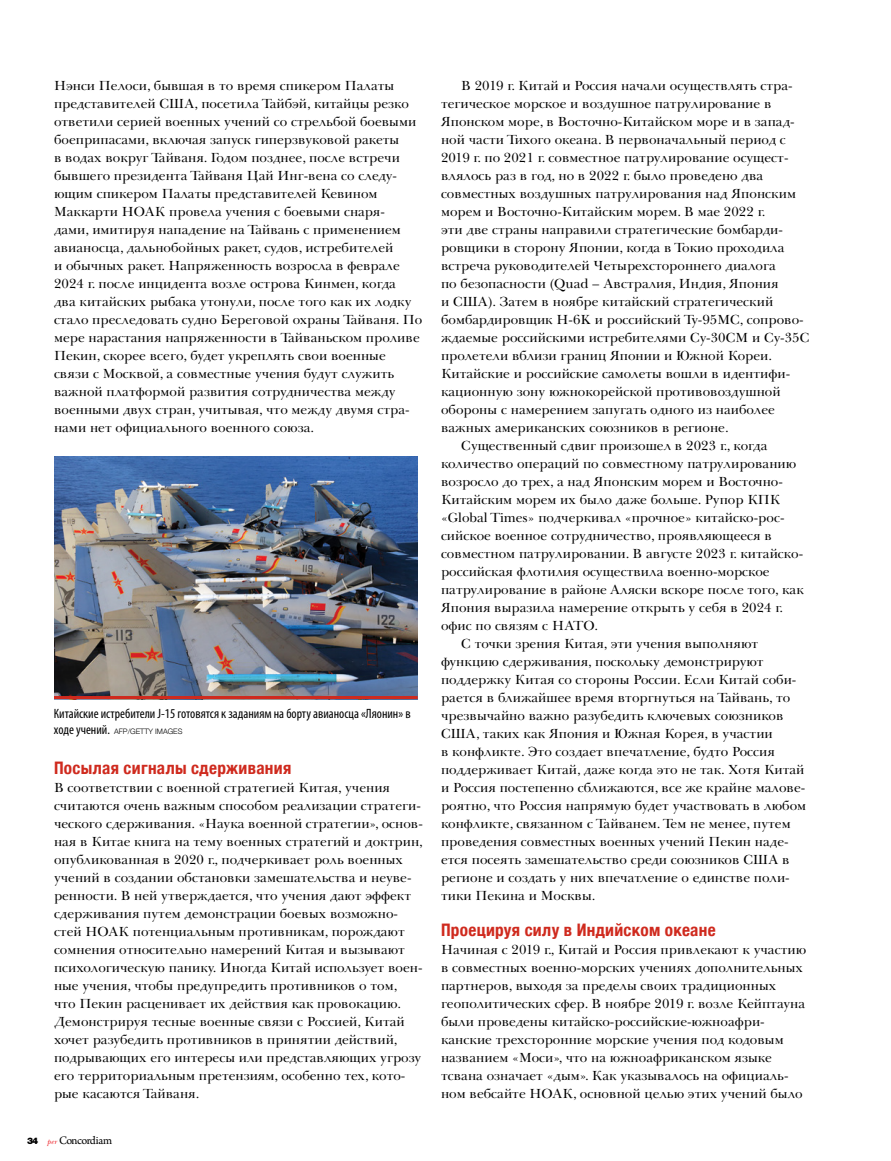
<style>
.page{position:relative;width:891px;height:1161px;background:#fff}
.page>*{position:absolute;margin:0;border:0;box-sizing:border-box;transform-origin:0 0}
.t1{font:700 condensed 17.25px "Helvetica Neue";letter-spacing:.015em;color:#cf2a1e}
.t2{font:13.5px/18px "Baskerville Cyr LT Std Upright";color:#000}
.t3{font:condensed 13.5px "Myriad Pro";color:#000}
.t4{font:12px "Arno Pro";letter-spacing:-.05em;color:#000}
.t5{font:300 7.5px "Helvetica Neue";color:#000}
.s1{font-family:"Myriad Pro";font-weight:400;font-stretch:condensed;font-size:13.5px}
.s2{font-family:"Helvetica Neue LT Std";font-weight:900;font-size:9px}
.s3{font-family:"New Baskerville Std";font-style:italic;font-size:7.5px;color:#ed1d24}
</style>
<div class="page">
<img style="left:54px;top:456px;width:364px;height:240px">
<hr style="left:54px;top:696px;width:364px;height:3px;background:#cf2a1e">
<p class="t2" style="left:54px;top:77px;width:370px">Нэнси Пелоси, бывшая в то время спикером Палаты представителей США, посетила Тайбэй, китайцы резко ответили серией военных учений со стрельбой боевыми боеприпасами, включая запуск гиперзвуковой ракеты<br>в водах вокруг Тайваня. Годом позднее, после встречи бывшего президента Тайваня Цай Инг-вена со следу&shy;ющим спикером Палаты представителей Кевином Маккарти НОАК провела учения с боевыми снаря&shy;дами, имитируя нападение на Тайвань с применением авианосца, дальнобойных ракет, судов, истребителей<br>и обычных ракет. Напряженность возросла в феврале 2024 г. после инцидента возле острова Кинмен, когда<br>два китайских рыбака утонули, после того как их лодку стало преследовать судно Береговой охраны Тайваня. По мере нарастания напряженности в Тайваньском проливе Пекин, скорее всего, будет укреплять свои военные связи с Москвой, а совместные учения будут служить важной платформой развития сотрудничества между военными двух стран, учитывая, что между двумя стра&shy;нами нет официального военного союза.</p>
<p class="t3" style="left:54px;top:705px;width:358px">Китайские истребители J-15 готовятся к заданиям на борту авианосца «Ляонин» в</p>
<p class="t5" style="left:54px;top:725px;width:130px"><span class="s1">ходе учений.</span> AFP/GETTY IMAGES</p>
<p class="t1" style="left:54px;top:754px;width:239px">Посылая сигналы сдерживания</p>
<p class="t2" style="left:54px;top:779px;width:371px">В соответствии с военной стратегией Китая, учения считаются очень важным способом реализации стратеги&shy;ческого сдерживания. «Наука военной стратегии», основ&shy;ная в Китае книга на тему военных стратегий и доктрин, опубликованная в 2020 г., подчеркивает роль военных учений в создании обстановки замешательства и неуве&shy;ренности. В ней утверждается, что учения дают эффект сдерживания путем демонстрации боевых возможно&shy;стей НОАК потенциальным противникам, порождают сомнения относительно намерений Китая и вызывают психологическую панику. Иногда Китай использует воен&shy;ные учения, чтобы предупредить противников о том,<br>что Пекин расценивает их действия как провокацию.<br>Демонстрируя тесные военные связи с Россией, Китай хочет разубедить противников в принятии действий, подрывающих его интересы или представляющих угрозу его территориальным претензиям, особенно тех, кото&shy;рые касаются Тайваня.</p>
<p class="t4" style="left:27px;top:1134px;width:87px"><span class="s2">34</span> <span class="s3">per</span> Concordiam</p>
<p class="t2" style="left:461px;top:77px;width:333px">В 2019 г. Китай и Россия начали осуществлять стра-</p>
<p class="t2" style="left:441px;top:95px;width:332px">тегическое морское и воздушное патрулирование в</p>
<p class="t2" style="left:441px;top:113px;width:355px">Японском море, в Восточно-Китайском море и в запад-</p>
<p class="t2" style="left:441px;top:131px;width:346px">ной части Тихого океана. В первоначальный период с</p>
<p class="t2" style="left:441px;top:149px;width:349px">2019 г. по 2021 г. совместное патрулирование осущест-</p>
<p class="t2" style="left:441px;top:167px;width:324px">влялось раз в год, но в 2022 г. было проведено два</p>
<p class="t2" style="left:441px;top:185px;width:357px">совместных воздушных патрулирования над Японским</p>
<p class="t2" style="left:441px;top:203px;width:326px">морем и Восточно-Китайским морем. В мае 2022 г.</p>
<p class="t2" style="left:441px;top:221px;width:344px">эти две страны направили стратегические бомбарди-</p>
<p class="t2" style="left:441px;top:239px;width:345px">ровщики в сторону Японии, когда в Токио проходила</p>
<p class="t2" style="left:441px;top:257px;width:336px">встреча руководителей Четырехстороннего диалога</p>
<p class="t2" style="left:441px;top:275px;width:339px">по безопасности (Quad – Австралия, Индия, Япония</p>
<p class="t2" style="left:441px;top:293px;width:334px">и США). Затем в ноябре китайский стратегический</p>
<p class="t2" style="left:441px;top:311px;width:364px">бомбардировщик H-6K и российский Ту-95МС, сопрово-</p>
<p class="t2" style="left:441px;top:329px;width:370px">ждаемые российскими истребителями Су-30СМ и Су-35С</p>
<p class="t2" style="left:441px;top:347px;width:333px">пролетели вблизи границ Японии и Южной Кореи.</p>
<p class="t2" style="left:441px;top:365px;width:351px">Китайские и российские самолеты вошли в идентифи-</p>
<p class="t2" style="left:441px;top:383px;width:341px">кационную зону южнокорейской противовоздушной</p>
<p class="t2" style="left:441px;top:401px;width:335px">обороны с намерением запугать одного из наиболее</p>
<p class="t2" style="left:441px;top:419px;width:289px">важных американских союзников в регионе.</p>
<p class="t2" style="left:461px;top:437px;width:308px">Существенный сдвиг произошел в 2023 г., когда</p>
<p class="t2" style="left:441px;top:455px;width:357px">количество операций по совместному патрулированию</p>
<p class="t2" style="left:441px;top:473px;width:343px">возросло до трех, а над Японским морем и Восточно-</p>
<p class="t2" style="left:441px;top:491px;width:341px">Китайским морем их было даже больше. Рупор КПК</p>
<p class="t2" style="left:441px;top:509px;width:345px">«Global Times» подчеркивал «прочное» китайско-рос-</p>
<p class="t2" style="left:441px;top:527px;width:332px">сийское военное сотрудничество, проявляющееся в</p>
<p class="t2" style="left:441px;top:545px;width:364px">совместном патрулировании. В августе 2023 г. китайско-</p>
<p class="t2" style="left:441px;top:563px;width:330px">российская флотилия осуществила военно-морское</p>
<p class="t2" style="left:441px;top:581px;width:364px">патрулирование в районе Аляски вскоре после того, как</p>
<p class="t2" style="left:441px;top:599px;width:344px">Япония выразила намерение открыть у себя в 2024 г.</p>
<p class="t2" style="left:441px;top:617px;width:159px">офис по связям с НАТО.</p>
<p class="t2" style="left:461px;top:635px;width:299px">С точки зрения Китая, эти учения выполняют</p>
<p class="t2" style="left:441px;top:653px;width:324px">функцию сдерживания, поскольку демонстрируют</p>
<p class="t2" style="left:441px;top:671px;width:357px">поддержку Китая со стороны России. Если Китай соби-</p>
<p class="t2" style="left:441px;top:689px;width:351px">рается в ближайшее время вторгнуться на Тайвань, то</p>
<p class="t2" style="left:441px;top:707px;width:344px">чрезвычайно важно разубедить ключевых союзников</p>
<p class="t2" style="left:441px;top:725px;width:333px">США, таких как Япония и Южная Корея, в участии</p>
<p class="t2" style="left:441px;top:743px;width:336px">в конфликте. Это создает впечатление, будто Россия</p>
<p class="t2" style="left:441px;top:761px;width:365px">поддерживает Китай, даже когда это не так. Хотя Китай</p>
<p class="t2" style="left:441px;top:779px;width:366px">и Россия постепенно сближаются, все же крайне малове-</p>
<p class="t2" style="left:441px;top:797px;width:367px">роятно, что Россия напрямую будет участвовать в любом</p>
<p class="t2" style="left:441px;top:815px;width:351px">конфликте, связанном с Тайванем. Тем не менее, путем</p>
<p class="t2" style="left:441px;top:833px;width:349px">проведения совместных военных учений Пекин наде-</p>
<p class="t2" style="left:441px;top:851px;width:350px">ется посеять замешательство среди союзников США в</p>
<p class="t2" style="left:441px;top:869px;width:350px">регионе и создать у них впечатление о единстве поли-</p>
<p class="t2" style="left:441px;top:887px;width:156px">тики Пекина и Москвы.</p>
<p class="t1" style="left:441px;top:916px;width:276px">Проецируя силу в Индийском океане</p>
<p class="t2" style="left:441px;top:941px;width:367px">Начиная с 2019 г., Китай и Россия привлекают к участию в совместных военно-морских учениях дополнительных партнеров, выходя за пределы своих традиционных геополитических сфер. В ноябре 2019 г. возле Кейптауна были проведены китайско-российские-южноафри&shy;канские трехсторонние морские учения под кодовым названием «Моси», что на южноафриканском языке тсвана означает «дым». Как указывалось на официаль&shy;ном вебсайте НОАК, основной целью этих учений было</p>
</div>
